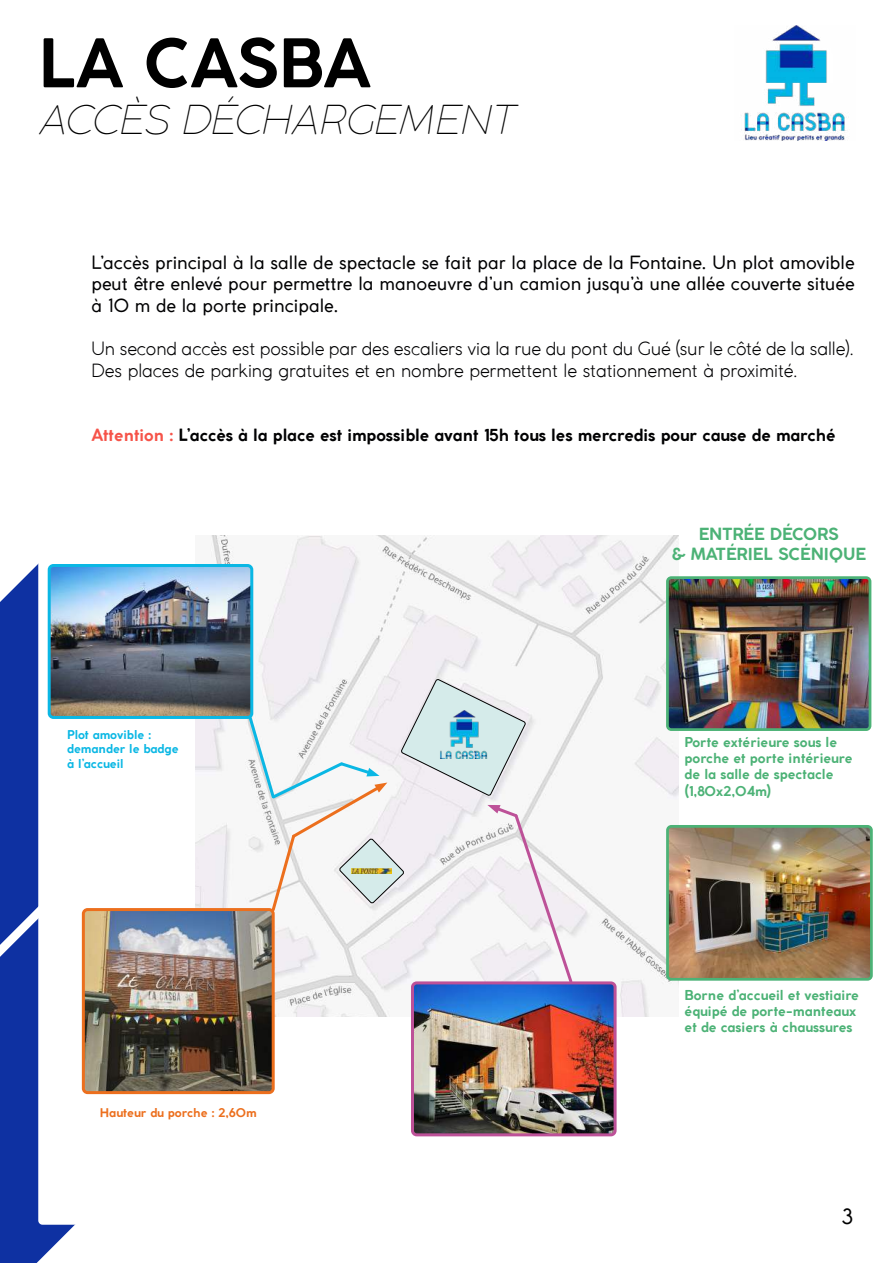
<style>
.page{position:relative;width:893px;height:1263px;background:#fff}
.page>*{position:absolute;margin:0;border:0;box-sizing:border-box;transform-origin:0 0}
.t1{font:700 66px "Coco Gothic";color:#000}
.t2{font:italic 200 39px "Coco Gothic";color:#000}
.t3{font:21px "Coco Gothic";color:#000}
.t4{font:18px/21.6px "Coco Gothic";color:#010102;text-align:justify}
.t5{font:300 18px/21.6px "Coco Gothic";color:#010102}
.t6{font:700 16.5px "Coco Gothic";color:#010102}
.t7{font:700 16.5px/19.8px "Coco Gothic";color:#4cb276;text-align:center}
.t8{font:700 13.5px/16.2px "Coco Gothic";color:#4cb276}
.t9{font:700 12px/14.4px "Coco Gothic";color:#0ab7e4}
.t10{font:700 12px "Coco Gothic";color:#ec6f1d}
.s1{color:#f65349}
</style>
<div class="page">
<svg style="left:0;top:564px;width:38px;height:268px;background:#1f40a8"></svg>
<svg style="left:0;top:832px;width:75px;height:431px;background:#1d3ea8"></svg>
<img style="left:744px;top:26px;width:102px;height:114px">
<div style="left:38px;top:227px;width:592px;height:998px;background:#fff;border-radius:4px"></div>
<img style="left:196px;top:536px;width:482px;height:481px">
<img style="left:670px;top:829px;width:199px;height:148px">
<div style="left:666px;top:825px;width:207px;height:156px;border:3px solid #4cb276;border-radius:4px"></div>
<img style="left:670px;top:580px;width:197px;height:147px">
<div style="left:666px;top:576px;width:205px;height:155px;border:3px solid #4cb276;border-radius:4px"></div>
<img style="left:52px;top:568px;width:197px;height:147px">
<div style="left:48px;top:564px;width:205px;height:155px;border:3px solid #0ab7e4;border-radius:4px"></div>
<img style="left:86px;top:912px;width:185px;height:178px">
<div style="left:82px;top:908px;width:193px;height:186px;border:3px solid #ec6f1d;border-radius:4px"></div>
<img style="left:415px;top:985px;width:198px;height:147px">
<div style="left:411px;top:981px;width:206px;height:155px;border:3px solid #bd5198;border-radius:4px"></div>
<svg style="left:247px;top:679px;width:328px;height:306px"></svg>
<img style="left:351px;top:868px;width:41px;height:5px">
<h1 class="t1" style="left:38px;top:28px;width:334px">LA CASBA</h1>
<h2 class="t2" style="left:38px;top:100px;width:477px">ACCÈS DÉCHARGEMENT</h2>
<p class="t4" style="left:91px;top:252px;width:765px">L’accès principal à la salle de spectacle se fait par la place de la Fontaine. Un plot amovible peut être enlevé pour permettre la manoeuvre d’un camion jusqu’à une allée couverte située à 10 m de la porte principale.</p>
<p class="t5" style="left:91px;top:337px;width:765px">Un second accès est possible par des escaliers via la rue du pont du Gué (sur le côté de la salle).<br>Des places de parking gratuites et en nombre permettent le stationnement à proximité.</p>
<p class="t6" style="left:91px;top:426px;width:746px"><span class="s1">Attention :</span> L’accès à la place est impossible avant 15h tous les mercredis pour cause de marché</p>
<p class="t9" style="left:67px;top:728px;width:113px">Plot amovible : demander le badge à l’accueil</p>
<p class="t10" style="left:100px;top:1106px;width:158px">Hauteur du porche : 2,60m</p>
<p class="t7" style="left:671px;top:525px;width:196px">ENTRÉE DÉCORS<br>&amp; MATÉRIEL SCÉNIQUE</p>
<p class="t8" style="left:685px;top:734px;width:169px">Porte extérieure sous le porche et porte intérieure de la salle de spectacle (1,80x2,04m)</p>
<p class="t8" style="left:685px;top:987px;width:176px">Borne d’accueil et vestiaire équipé de porte-manteaux et de casiers à chaussures</p>
<p class="t3" style="left:842px;top:1206px;width:13px">3</p>
</div>
